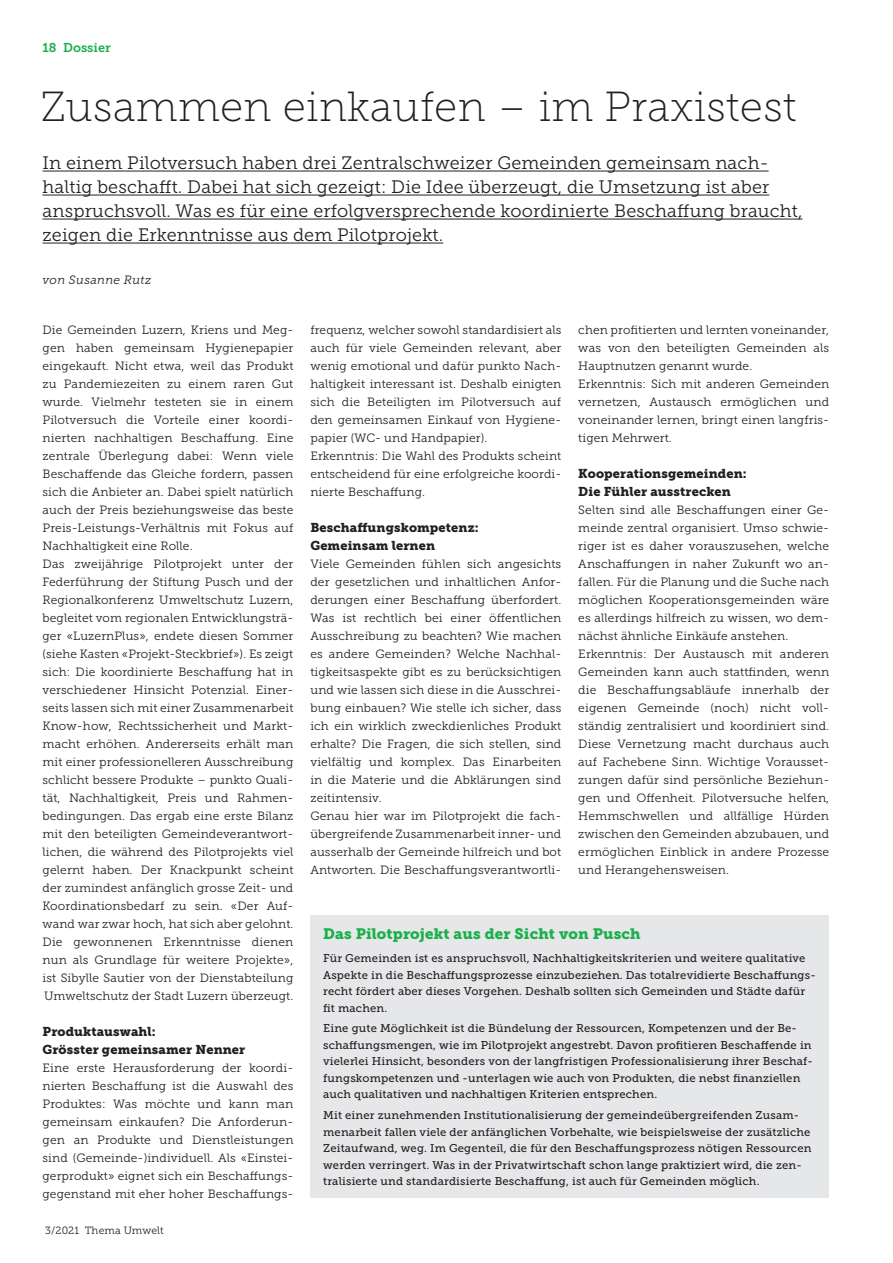
<style>
.page{position:relative;width:893px;height:1263px;background:#fff}
.page>*{position:absolute;margin:0;border:0;box-sizing:border-box;transform-origin:0 0}
.t1{font:42px "Museo Slab 100";letter-spacing:.01em;color:#231f20}
.t2{font:18px/24px "Museo Slab 300";letter-spacing:.01em;color:#231f20}
.t3{font:15px "Museo Slab 900";letter-spacing:.01em;color:#1ab04b}
.t4{font:12.75px/18px "Museo Slab 900";letter-spacing:.01em;color:#231f20}
.t5{font:12.75px "Museo Slab 700";color:#1ab04b}
.t6{font:12px/18px "Museo Slab 300";letter-spacing:.01em;color:#231f20}
.t7{font:italic 12px "Museo Slab 300";letter-spacing:.025em;color:#231f20}
.t8{font:11.25px/16.5px "Museo Slab 500";letter-spacing:.015em;color:#231f20}
.t9{font:10.5px "Museo Slab 300";letter-spacing:.01em;color:#231f20}
</style>
<div class="page">
<hr style="left:43px;top:171px;width:726px;height:1px;background:#231f20">
<hr style="left:43px;top:195px;width:726px;height:1px;background:#231f20">
<hr style="left:43px;top:219px;width:759px;height:1px;background:#231f20">
<hr style="left:43px;top:243px;width:400px;height:1px;background:#231f20">
<div style="left:310px;top:915px;width:519px;height:283px;background:#e6e7e9"></div>
<p class="t5" style="left:43px;top:40px;width:70px">18 Dossier</p>
<h1 class="t1" style="left:40px;top:84px;width:758px">Zusammen einkaufen – im Praxistest</h1>
<p class="t2" style="left:43px;top:151px;width:761px">In einem Pilotversuch haben drei Zentralschweizer Gemeinden gemeinsam nach&shy;haltig beschafft. Dabei hat sich gezeigt: Die Idee überzeugt, die Umsetzung ist aber anspruchsvoll. Was es für eine erfolgversprechende koordinierte Beschaffung braucht, zeigen die Erkenntnisse aus dem Pilotprojekt.</p>
<p class="t7" style="left:43px;top:273px;width:110px">von Susanne Rutz</p>
<p class="t6" style="left:43px;top:321px;width:253px">Die Gemeinden Luzern, Kriens und Meg&shy;gen haben gemeinsam Hygienepapier eingekauft. Nicht etwa, weil das Produkt zu Pandemiezeiten zu einem raren Gut wurde. Vielmehr testeten sie in einem Pilotversuch die Vorteile einer koordi&shy;nierten nachhaltigen Beschaffung. Eine zentrale Überlegung dabei: Wenn viele Beschaffende das Gleiche fordern, passen sich die Anbieter an. Dabei spielt natürlich auch der Preis beziehungsweise das beste Preis-Leistungs-Verhältnis mit Fokus auf Nachhaltigkeit eine Rolle.<br>Das zweijährige Pilotprojekt unter der Federführung der Stiftung Pusch und der Regionalkonferenz Umweltschutz Luzern, begleitet vom regionalen Entwicklungsträ&shy;ger «LuzernPlus», endete diesen Sommer (siehe Kasten «Projekt-Steckbrief»). Es zeigt sich: Die koordinierte Beschaffung hat in verschiedener Hinsicht Potenzial. Einer&shy;seits lassen sich mit einer Zusammenarbeit Know-how, Rechtssicherheit und Markt&shy;macht erhöhen. Andererseits erhält man mit einer professionelleren Ausschreibung schlicht bessere Produkte – punkto Quali&shy;tät, Nachhaltigkeit, Preis und Rahmen&shy;bedingungen. Das ergab eine erste Bilanz mit den beteiligten Gemeindeverantwort&shy;lichen, die während des Pilotprojekts viel gelernt haben. Der Knackpunkt scheint der zumindest anfänglich grosse Zeit- und Koordinationsbedarf zu sein. «Der Auf&shy;wand war zwar hoch, hat sich aber gelohnt.<br>Die gewonnenen Erkenntnisse dienen nun als Grundlage für weitere Projekte», ist Sibylle Sautier von der Dienstabteilung Umweltschutz der Stadt Luzern überzeugt.</p>
<p class="t4" style="left:43px;top:1022px;width:204px">Produktauswahl:<br>Grösster gemeinsamer Nenner</p>
<p class="t6" style="left:43px;top:1059px;width:252px;text-align:justify">Eine erste Herausforderung der koordi&shy;nierten Beschaffung ist die Auswahl des Produktes: Was möchte und kann man gemeinsam einkaufen? Die Anforderun&shy;gen an Produkte und Dienstleistungen sind (Gemeinde-)individuell. Als «Einstei&shy;gerprodukt» eignet sich ein Beschaffungs&shy;gegenstand mit eher hoher Beschaffungs-</p>
<p class="t9" style="left:45px;top:1224px;width:120px">3/2021 Thema Umwelt</p>
<p class="t6" style="left:310px;top:321px;width:252px">frequenz, welcher sowohl standardisiert als auch für viele Gemeinden relevant, aber wenig emotional und dafür punkto Nach&shy;haltigkeit interessant ist. Deshalb einigten sich die Beteiligten im Pilotversuch auf den gemeinsamen Einkauf von Hygiene&shy;papier (WC- und Handpapier).<br>Erkenntnis: Die Wahl des Produkts scheint entscheidend für eine erfolgreiche koordi&shy;nierte Beschaffung.</p>
<p class="t4" style="left:310px;top:518px;width:170px">Beschaffungskompetenz:<br>Gemeinsam lernen</p>
<p class="t6" style="left:310px;top:555px;width:252px">Viele Gemeinden fühlen sich angesichts der gesetzlichen und inhaltlichen Anfor&shy;derungen einer Beschaffung überfordert.<br>Was ist rechtlich bei einer öffentlichen Ausschreibung zu beachten? Wie machen es andere Gemeinden? Welche Nachhal&shy;tigkeitsaspekte gibt es zu berücksichtigen und wie lassen sich diese in die Ausschrei&shy;bung einbauen? Wie stelle ich sicher, dass ich ein wirklich zweckdienliches Produkt erhalte? Die Fragen, die sich stellen, sind vielfältig und komplex. Das Einarbeiten in die Materie und die Abklärungen sind zeitintensiv.<br>Genau hier war im Pilotprojekt die fach&shy;übergreifende Zusammenarbeit inner- und ausserhalb der Gemeinde hilfreich und bot Antworten. Die Beschaffungsverantwortli-</p>
<p class="t6" style="left:578px;top:321px;width:252px">chen profitierten und lernten voneinander, was von den beteiligten Gemeinden als Hauptnutzen genannt wurde.<br>Erkenntnis: Sich mit anderen Gemeinden vernetzen, Austausch ermöglichen und voneinander lernen, bringt einen langfris&shy;tigen Mehrwert.</p>
<p class="t4" style="left:578px;top:464px;width:170px">Kooperationsgemeinden:<br>Die Fühler ausstrecken</p>
<p class="t6" style="left:578px;top:501px;width:252px">Selten sind alle Beschaffungen einer Ge&shy;meinde zentral organisiert. Umso schwie&shy;riger ist es daher vorauszusehen, welche Anschaffungen in naher Zukunft wo an&shy;fallen. Für die Planung und die Suche nach möglichen Kooperationsgemeinden wäre es allerdings hilfreich zu wissen, wo dem&shy;nächst ähnliche Einkäufe anstehen.<br>Erkenntnis: Der Austausch mit anderen Gemeinden kann auch stattfinden, wenn die Beschaffungsabläufe innerhalb der eigenen Gemeinde (noch) nicht voll&shy;ständig zentralisiert und koordiniert sind.<br>Diese Vernetzung macht durchaus auch auf Fachebene Sinn. Wichtige Vorausset&shy;zungen dafür sind persönliche Beziehun&shy;gen und Offenheit. Pilotversuche helfen, Hemmschwellen und allfällige Hürden zwischen den Gemeinden abzubauen, und ermöglichen Einblick in andere Prozesse und Herangehensweisen.</p>
<p class="t3" style="left:323px;top:925px;width:319px">Das Pilotprojekt aus der Sicht von Pusch</p>
<p class="t8" style="left:323px;top:950px;width:494px">Für Gemeinden ist es anspruchsvoll, Nachhaltigkeitskriterien und weitere qualitative Aspekte in die Beschaffungsprozesse einzubeziehen. Das totalrevidierte Beschaffungs&shy;recht fördert aber dieses Vorgehen. Deshalb sollten sich Gemeinden und Städte dafür fit machen.</p>
<p class="t8" style="left:323px;top:1020px;width:491px">Eine gute Möglichkeit ist die Bündelung der Ressourcen, Kompetenzen und der Be&shy;schaffungsmengen, wie im Pilotprojekt angestrebt. Davon profitieren Beschaffende in vielerlei Hinsicht, besonders von der langfristigen Professionalisierung ihrer Beschaf&shy;fungskompetenzen und -unterlagen wie auch von Produkten, die nebst finanziellen auch qualitativen und nachhaltigen Kriterien entsprechen.</p>
<p class="t8" style="left:323px;top:1107px;width:490px">Mit einer zunehmenden Institutionalisierung der gemeindeübergreifenden Zusam&shy;menarbeit fallen viele der anfänglichen Vorbehalte, wie beispielsweise der zusätzliche Zeitaufwand, weg. Im Gegenteil, die für den Beschaffungsprozess nötigen Ressourcen werden verringert. Was in der Privatwirtschaft schon lange praktiziert wird, die zen&shy;tralisierte und standardisierte Beschaffung, ist auch für Gemeinden möglich.</p>
</div>
